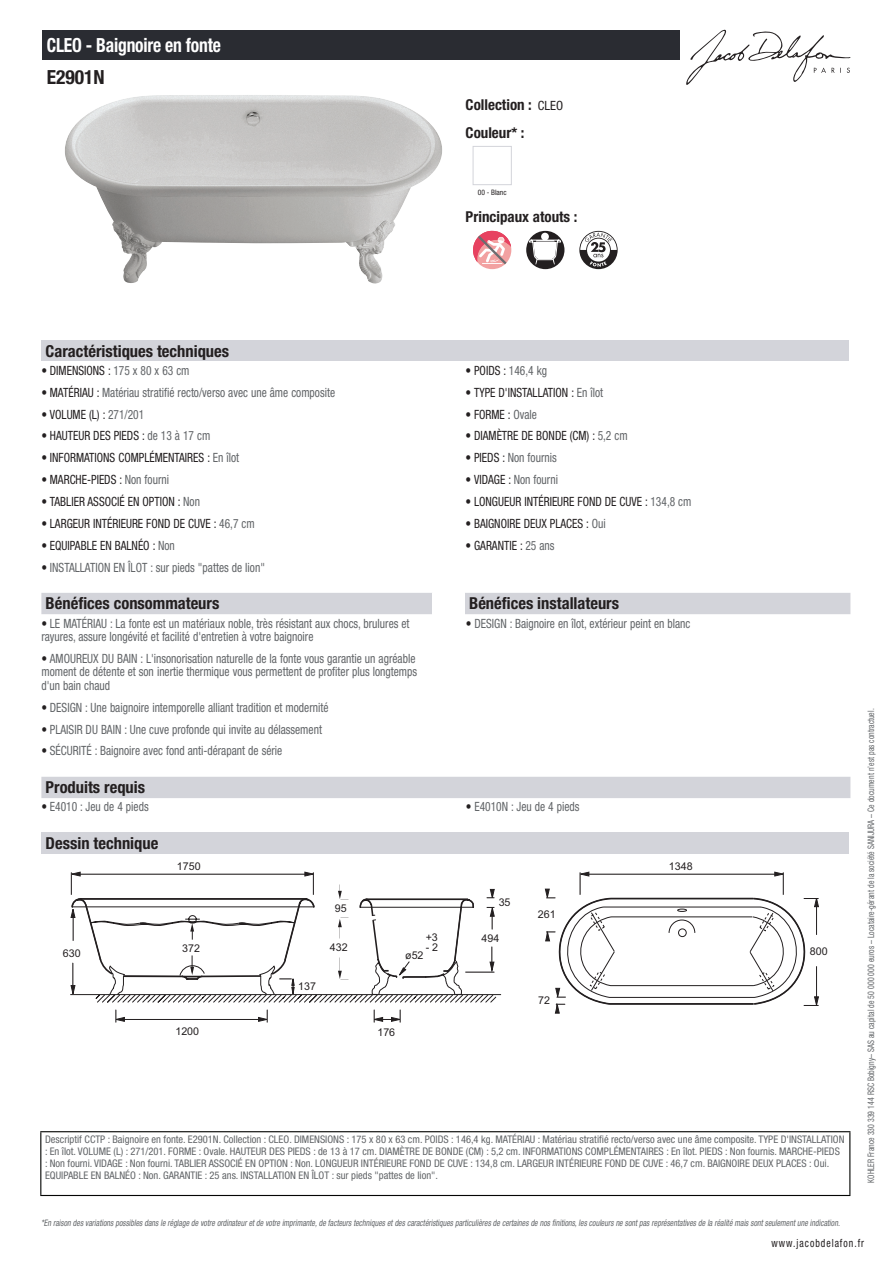
<style>
.page{position:relative;width:893px;height:1263px;background:#fff}
.page>*{position:absolute;margin:0;border:0;box-sizing:border-box;transform-origin:0 0}
.t1{font:700 condensed 19.5px "Helvetica Neue LT Std";letter-spacing:-.01em;color:#fff;scale:.9 1}
.t2{font:700 condensed 19.5px "Helvetica Neue LT Std";color:#231f20}
.t3{font:700 condensed 16.5px "Helvetica Neue LT Std";color:#231f20}
.t4{font:700 condensed 15px/27.8px "Helvetica Neue LT Std";color:#231f20}
.t5{font:condensed 12.75px/13.5px "Helvetica Neue LT Std";color:#626568;scale:.9 1}
.t6{font:condensed 12.75px "Helvetica Neue LT Std";color:#231f20;scale:.9 1}
.t7{font:condensed 11.25px "Helvetica Neue LT Std";letter-spacing:.1em;color:#231f20;scale:.87 1}
.t8{font:10.65px "Arial";color:#231f20}
.t9{font:condensed 10.5px/12px "Helvetica Neue LT Std";color:#626568}
.t10{font:italic condensed 9px "Helvetica Neue LT Std";color:#626568;scale:.87 1}
.t11{font:condensed 9px "Helvetica Neue LT Std";color:#626568;scale:.87 1}
.t12{font:condensed 7.5px "Helvetica Neue LT Std";color:#231f20}
.s1{font-weight:400;font-size:12.75px}
.s2{color:#626568}
.s3{color:#231f20}
</style>
<div class="page">
<svg style="left:686px;top:30px;width:164px;height:55px"></svg>
<img style="left:65px;top:95px;width:377px;height:189px">
<div style="left:473px;top:146px;width:39px;height:39px;border:1px solid #d3d4da"></div>
<div style="left:473px;top:231px;width:38px;height:38px;background:#f2a1a1;border-radius:50%"></div>
<svg style="left:473px;top:231px;width:38px;height:33px"></svg>
<svg style="left:526px;top:231px;width:38px;height:38px"></svg>
<div style="left:541px;top:233px;width:8px;height:7px;background:#fff;border-radius:50%"></div>
<svg style="left:529px;top:240px;width:32px;height:24px"></svg>
<svg style="left:579px;top:231px;width:39px;height:38px"></svg>
<div style="left:41px;top:340px;width:808px;height:21px;background:#d3d4da"></div>
<div style="left:41px;top:593px;width:809px;height:21px;background:#d3d4da"></div>
<div style="left:432px;top:593px;width:33px;height:21px;background:#fff"></div>
<div style="left:41px;top:777px;width:809px;height:21px;background:#d3d4da"></div>
<div style="left:41px;top:833px;width:808px;height:21px;background:#d3d4da"></div>
<hr style="left:121px;top:1019px;width:144px;height:1px;background:#231f20">
<svg style="left:258px;top:1010px;width:10px;height:12px"></svg>
<svg style="left:115px;top:1010px;width:10px;height:12px"></svg>
<svg style="left:373px;top:1010px;width:28px;height:12px"></svg>
<svg style="left:544px;top:871px;width:275px;height:143px"></svg>
<svg style="left:70px;top:871px;width:427px;height:132px"></svg>
<div style="left:43px;top:30px;width:637px;height:30px;background:#2a2c32"></div>
<hr style="left:40px;top:1131px;width:810px;height:1px;background:#040503">
<hr style="left:40px;top:1132px;width:1px;height:63px;background:#040503">
<hr style="left:849px;top:1132px;width:1px;height:63px;background:#040503">
<hr style="left:40px;top:1195px;width:810px;height:1px;background:#040503">
<h1 class="t1" style="left:47px;top:33px;width:195px">CLEO - Baignoire en fonte</h1>
<h1 class="t2" style="left:47px;top:65px;width:60px">E2901N</h1>
<p class="t4" style="left:466px;top:90px;width:99px">Collection : <span class="s1">CLEO<br></span>Couleur* :</p>
<p class="t12" style="left:478px;top:188px;width:30px">00 - Blanc</p>
<p class="t4" style="left:466px;top:203px;width:113px">Principaux atouts :</p>
<p class="t3" style="left:46px;top:341px;width:185px">Caractéristiques techniques</p>
<p class="t6" style="left:41px;top:363px;width:166px">• DIMENSIONS : <span class="s2">175 x 80 x 63 cm</span></p>
<p class="t6" style="left:466px;top:363px;width:92px">• POIDS : <span class="s2">146,4 kg</span></p>
<p class="t5" style="left:41px;top:385px;width:328px"><span class="s3">• MATÉRIAU :</span> Matériau stratifié recto/verso avec une âme composite</p>
<p class="t6" style="left:466px;top:385px;width:154px">• TYPE D'INSTALLATION : <span class="s2">En îlot</span></p>
<p class="t6" style="left:41px;top:407px;width:116px">• VOLUME (L) : <span class="s2">271/201</span></p>
<p class="t6" style="left:466px;top:407px;width:81px">• FORME : <span class="s2">Ovale</span></p>
<p class="t6" style="left:41px;top:428px;width:189px">• HAUTEUR DES PIEDS : <span class="s2">de 13 à 17 cm</span></p>
<p class="t6" style="left:466px;top:428px;width:182px">• DIAMÈTRE DE BONDE (CM) : <span class="s2">5,2 cm</span></p>
<p class="t6" style="left:41px;top:450px;width:221px">• INFORMATIONS COMPLÉMENTAIRES : <span class="s2">En îlot</span></p>
<p class="t5" style="left:466px;top:451px;width:103px"><span class="s3">• PIEDS :</span> Non fournis</p>
<p class="t6" style="left:41px;top:472px;width:143px">• MARCHE-PIEDS : <span class="s2">Non fourni</span></p>
<p class="t5" style="left:466px;top:473px;width:104px"><span class="s3">• VIDAGE :</span> Non fourni</p>
<p class="t6" style="left:41px;top:494px;width:178px">• TABLIER ASSOCIÉ EN OPTION : <span class="s2">Non</span></p>
<p class="t6" style="left:466px;top:494px;width:252px">• LONGUEUR INTÉRIEURE FOND DE CUVE : <span class="s2">134,8 cm</span></p>
<p class="t6" style="left:41px;top:516px;width:238px">• LARGEUR INTÉRIEURE FOND DE CUVE : <span class="s2">46,7 cm</span></p>
<p class="t6" style="left:466px;top:516px;width:157px">• BAIGNOIRE DEUX PLACES : <span class="s2">Oui</span></p>
<p class="t6" style="left:41px;top:538px;width:150px">• EQUIPABLE EN BALNÉO : <span class="s2">Non</span></p>
<p class="t6" style="left:466px;top:538px;width:100px">• GARANTIE : <span class="s2">25 ans</span></p>
<p class="t5" style="left:41px;top:560px;width:250px"><span class="s3">•</span> INSTALLATION EN ÎLOT : sur pieds "pattes de lion"</p>
<p class="t3" style="left:46px;top:593px;width:175px">Bénéfices consommateurs</p>
<p class="t3" style="left:469px;top:593px;width:151px">Bénéfices installateurs</p>
<p class="t5" style="left:41px;top:616px;width:411px"><span class="s3">•</span> LE MATÉRIAU : La fonte est un matériaux noble, très résistant aux chocs, brulures et rayures, assure longévité et facilité d'entretien à votre baignoire</p>
<p class="t5" style="left:466px;top:616px;width:251px"><span class="s3">•</span> DESIGN : Baignoire en îlot, extérieur peint en blanc</p>
<p class="t5" style="left:41px;top:651px;width:419px"><span class="s3">•</span> AMOUREUX DU BAIN : L'insonorisation naturelle de la fonte vous garantie un agréable moment de détente et son inertie thermique vous permettent de profiter plus longtemps d'un bain chaud</p>
<p class="t5" style="left:41px;top:700px;width:320px"><span class="s3">•</span> DESIGN : Une baignoire intemporelle alliant tradition et modernité</p>
<p class="t5" style="left:41px;top:722px;width:313px"><span class="s3">•</span> PLAISIR DU BAIN : Une cuve profonde qui invite au délassement</p>
<p class="t5" style="left:41px;top:744px;width:269px"><span class="s3">•</span> SÉCURITÉ : Baignoire avec fond anti-dérapant de série</p>
<p class="t3" style="left:46px;top:777px;width:101px">Produits requis</p>
<p class="t5" style="left:41px;top:800px;width:121px"><span class="s3">•</span> E4010 : Jeu de 4 pieds</p>
<p class="t5" style="left:466px;top:800px;width:128px"><span class="s3">•</span> E4010N : Jeu de 4 pieds</p>
<p class="t3" style="left:46px;top:833px;width:114px">Dessin technique</p>
<p class="t8" style="left:177px;top:858px;width:25px">1750</p>
<p class="t8" style="left:669px;top:858px;width:25px">1348</p>
<p class="t8" style="left:63px;top:946px;width:19px">630</p>
<p class="t8" style="left:182px;top:940px;width:19px">372</p>
<p class="t8" style="left:298px;top:979px;width:19px">137</p>
<p class="t8" style="left:335px;top:901px;width:13px">95</p>
<p class="t8" style="left:330px;top:940px;width:19px">432</p>
<p class="t8" style="left:175px;top:1024px;width:25px">1200</p>
<p class="t8" style="left:377px;top:1024px;width:19px">176</p>
<p class="t8" style="left:499px;top:895px;width:13px">35</p>
<p class="t8" style="left:538px;top:906px;width:19px">261</p>
<p class="t8" style="left:426px;top:930px;width:14px">+3</p>
<p class="t8" style="left:426px;top:940px;width:14px">- 2</p>
<p class="t8" style="left:482px;top:930px;width:19px">494</p>
<p class="t8" style="left:405px;top:948px;width:20px">ø52</p>
<p class="t8" style="left:810px;top:944px;width:19px">800</p>
<p class="t8" style="left:538px;top:993px;width:13px">72</p>
<p class="t9" style="left:45px;top:1134px;width:801px">Descriptif CCTP : Baignoire en fonte. E2901N. Collection : CLEO. DIMENSIONS : 175 x 80 x 63 cm. POIDS : 146,4 kg. MATÉRIAU : Matériau stratifié recto/verso avec une âme composite. TYPE D'INSTALLATION : En îlot. VOLUME (L) : 271/201. FORME : Ovale. HAUTEUR DES PIEDS : de 13 à 17 cm. DIAMÈTRE DE BONDE (CM) : 5,2 cm. INFORMATIONS COMPLÉMENTAIRES : En îlot. PIEDS : Non fournis. MARCHE-PIEDS : Non fourni. VIDAGE : Non fourni. TABLIER ASSOCIÉ EN OPTION : Non. LONGUEUR INTÉRIEURE FOND DE CUVE : 134,8 cm. LARGEUR INTÉRIEURE FOND DE CUVE : 46,7 cm. BAIGNOIRE DEUX PLACES : Oui.<br>EQUIPABLE EN BALNÉO : Non. GARANTIE : 25 ans. INSTALLATION EN ÎLOT : sur pieds "pattes de lion".</p>
<p class="t11" style="left:866px;top:1183px;width:547px;rotate:-90deg">KOHLER France 330 339 144 RSC Bobigny– SAS au capital de 50 000 000 euros – Locataire-gérant de la société SANIJURA – Ce document n’est pas contractuel.</p>
<p class="t10" style="left:41px;top:1217px;width:922px">*En raison desvariationspossiblesdansle réglage de votre ordinateuretde votre imprimante,de facteurstechniquesetdescaractéristiquesparticulièresde certainesde nosfinitions,lescouleursne sontpasreprésentativesde la réalité maissontseulementune indication.</p>
<p class="t7" style="left:772px;top:1237px;width:108px">www.jacobdelafon.fr</p>
</div>
